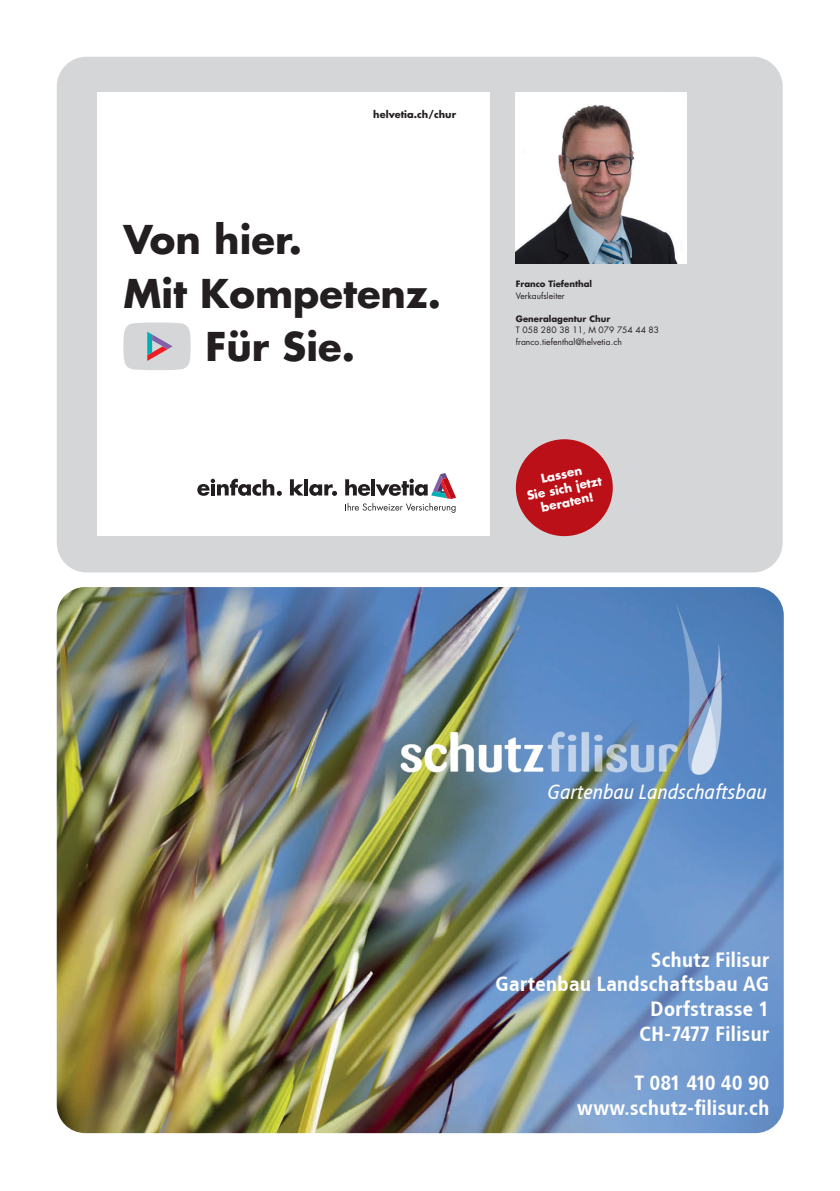
<style>
.page{position:relative;width:840px;height:1191px;background:#fff}
.page>*{position:absolute;margin:0;border:0;box-sizing:border-box;transform-origin:0 0}
.t1{font:700 38.6px "Futura Std";color:#231f20}
.t2{font:700 20.6px/24.6px "Transit";color:#fff;text-align:right}
.t3{font:italic 20.4px "Transit";letter-spacing:-.02em;color:#fff}
.t4{font:700 12px/14.2px "Futura Std";color:#fff;text-align:center}
.t5{font:700 9.8px "Futura Std";color:#231f20}
.t6{font:8.6px/11.6px "Futura Std";color:#231f20}
.t7{font:700 8.6px "Futura Std";color:#231f20}
</style>
<div class="page">
<div style="left:57px;top:57px;width:725px;height:515px;background:#d5d6d8"></div>
<div style="left:97px;top:92px;width:393px;height:375px;background:#fff"></div>
<div style="left:97px;top:162px;width:393px;height:374px;background:#fff"></div>
<svg style="left:511px;top:435px;width:106px;height:105px"></svg>
<svg style="left:345px;top:473px;width:111px;height:40px"></svg>
<svg style="left:309px;top:484px;width:28px;height:12px"></svg>
<svg style="left:197px;top:479px;width:85px;height:17px"></svg>
<svg style="left:290px;top:479px;width:13px;height:16px"></svg>
<hr style="left:304px;top:479px;width:4px;height:16px;background:#231f20">
<img style="left:515px;top:92px;width:171px;height:171px">
<img style="left:57px;top:587px;width:726px;height:546px">
<img style="left:396px;top:595px;width:335px;height:186px">
<p class="t5" style="left:373px;top:107px;width:84px">helvetia.ch/chur</p>
<h1 class="t1" style="left:123px;top:214px;width:180px">Von hier.</h1>
<h1 class="t1" style="left:123px;top:267px;width:319px">Mit Kompetenz.</h1>
<h1 class="t1" style="left:205px;top:321px;width:151px">Für Sie.</h1>
<p class="t7" style="left:515px;top:278px;width:78px">Franco Tiefenthal</p>
<p class="t6" style="left:515px;top:290px;width:50px">Verkaufsleiter</p>
<p class="t7" style="left:515px;top:313px;width:96px">Generalagentur Chur</p>
<p class="t6" style="left:515px;top:324px;width:145px">T 058 280 38 11, M 079 754 44 83 franco.tiefenthal@helvetia.ch</p>
<p class="t4" style="left:522px;top:475px;width:78px;rotate:-12deg">Lassen<br>Sie sich jetzt beraten!</p>
<p class="t3" style="left:546px;top:780px;width:221px">Gartenbau Landschaftsbau</p>
<p class="t2" style="left:495px;top:947px;width:275px">Schutz Filisur<br>Gartenbau Landschaftsbau AG<br>Dorfstrasse 1<br>CH-7477 Filisur</p>
<p class="t2" style="left:577px;top:1070px;width:194px">T 081 410 40 90 www.schutz-filisur.ch</p>
</div>
